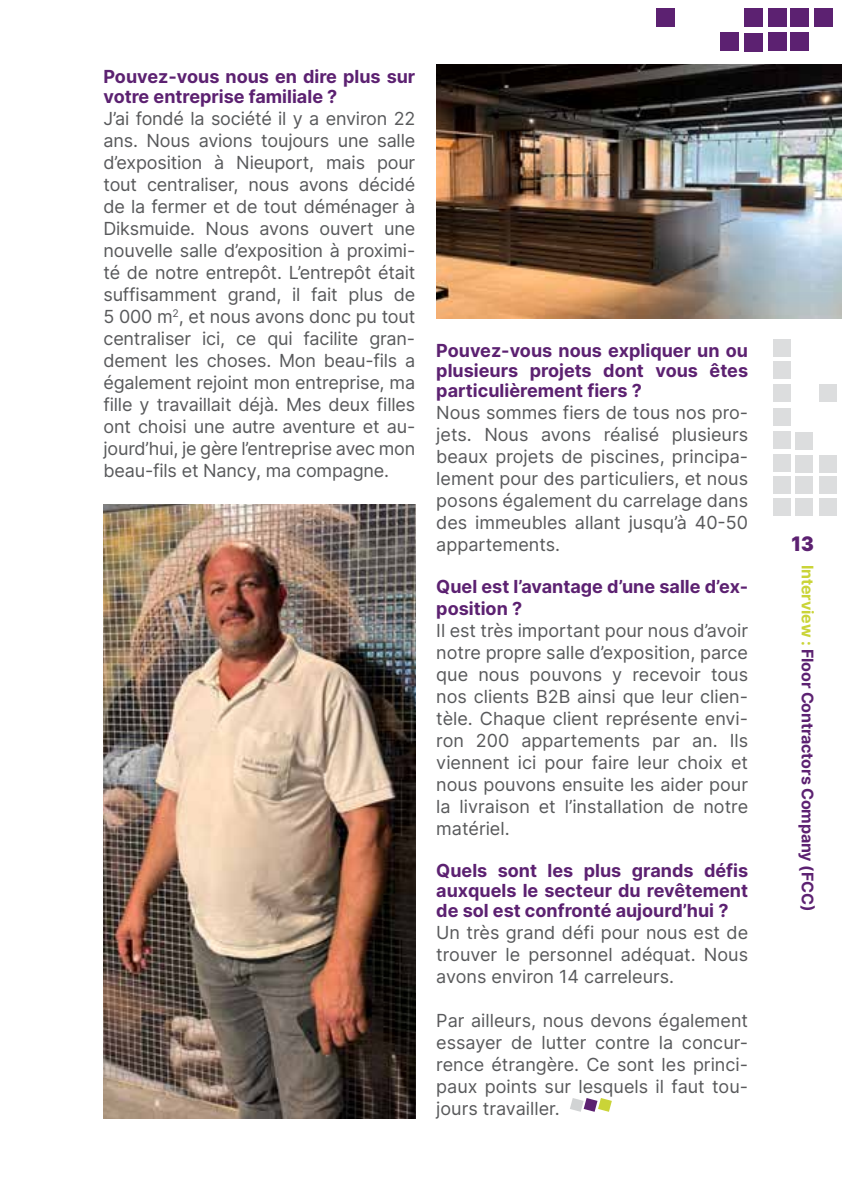
<style>
.page{position:relative;width:842px;height:1191px;background:#fff}
.page>*{position:absolute;margin:0;border:0;box-sizing:border-box;transform-origin:0 0}
.t1{font:900 20px "Inter";color:#5c2171;scale:.95 1}
.t2{font:18px/22px "Inter";color:#58595b;text-align:justify}
.t3{font:700 18px/20px "Inter";color:#5c2171}
.t4{font:700 16px "Inter";letter-spacing:-.01em;color:#5c2171}
.s1{color:#cad437}
</style>
<div class="page">
<img style="left:103px;top:505px;width:312px;height:614px">
<div style="left:791px;top:33px;width:18px;height:18px;background:#5c2171"></div>
<div style="left:768px;top:33px;width:19px;height:18px;background:#5c2171"></div>
<div style="left:720px;top:33px;width:19px;height:18px;background:#5c2171"></div>
<div style="left:814px;top:8px;width:18px;height:19px;background:#5c2171"></div>
<div style="left:791px;top:8px;width:18px;height:19px;background:#5c2171"></div>
<div style="left:768px;top:8px;width:19px;height:19px;background:#5c2171"></div>
<div style="left:744px;top:8px;width:18px;height:19px;background:#5c2171"></div>
<div style="left:656px;top:8px;width:18px;height:19px;background:#5c2171"></div>
<div style="left:744px;top:33px;width:18px;height:19px;background:#5c2171"></div>
<svg style="left:570px;top:1098px;width:42px;height:13px"></svg>
<div style="left:773px;top:384px;width:18px;height:18px;background:#dcddde"></div>
<div style="left:773px;top:408px;width:18px;height:17px;background:#dcddde"></div>
<div style="left:819px;top:498px;width:17px;height:18px;background:#dcddde"></div>
<div style="left:819px;top:477px;width:17px;height:17px;background:#dcddde"></div>
<div style="left:819px;top:455px;width:17px;height:18px;background:#dcddde"></div>
<div style="left:819px;top:384px;width:17px;height:18px;background:#dcddde"></div>
<div style="left:773px;top:431px;width:18px;height:17px;background:#dcddde"></div>
<div style="left:796px;top:498px;width:17px;height:18px;background:#dcddde"></div>
<div style="left:796px;top:477px;width:17px;height:17px;background:#dcddde"></div>
<div style="left:796px;top:455px;width:17px;height:18px;background:#dcddde"></div>
<div style="left:796px;top:432px;width:17px;height:18px;background:#dcddde"></div>
<div style="left:773px;top:454px;width:18px;height:17px;background:#dcddde"></div>
<div style="left:773px;top:339px;width:18px;height:18px;background:#dcddde"></div>
<div style="left:773px;top:498px;width:18px;height:18px;background:#dcddde"></div>
<div style="left:773px;top:477px;width:18px;height:17px;background:#dcddde"></div>
<div style="left:773px;top:362px;width:18px;height:17px;background:#dcddde"></div>
<img style="left:436px;top:65px;width:406px;height:254px">
<p class="t3" style="left:103px;top:66px;width:313px">Pouvez-vous nous en dire plus sur votre entreprise familiale ?</p>
<p class="t2" style="left:103px;top:107px;width:313px">J’ai fondé la société il y a environ 22 ans. Nous avions toujours une salle d’exposition à Nieuport, mais pour tout centraliser, nous avons décidé de la fermer et de tout déménager à Diksmuide. Nous avons ouvert une nouvelle salle d’exposition à proximi&shy;té de notre entrepôt. L’entrepôt était suffisamment grand, il fait plus de 5 000 m<sup>2</sup>, et nous avons donc pu tout centraliser ici, ce qui facilite gran&shy;dement les choses. Mon beau-fils a également rejoint mon entreprise, ma fille y travaillait déjà. Mes deux filles ont choisi une autre aventure et au&shy;jourd’hui, je gère l’entreprise avec mon beau-fils et Nancy, ma compagne.</p>
<p class="t3" style="left:436px;top:339px;width:313px;text-align:justify">Pouvez-vous nous expliquer un ou plusieurs projets dont vous êtes particulièrement fiers ?</p>
<p class="t2" style="left:436px;top:400px;width:313px">Nous sommes fiers de tous nos pro&shy;jets. Nous avons réalisé plusieurs beaux projets de piscines, principa&shy;lement pour des particuliers, et nous posons également du carrelage dans des immeubles allant jusqu’à 40-50 appartements.</p>
<p class="t3" style="left:436px;top:574px;width:313px;line-height:22px">Quel est l’avantage d’une salle d’ex&shy;position ?</p>
<p class="t2" style="left:436px;top:618px;width:313px">Il est très important pour nous d’avoir notre propre salle d’exposition, parce que nous pouvons y recevoir tous nos clients B2B ainsi que leur clien&shy;tèle. Chaque client représente envi&shy;ron 200 appartements par an. Ils viennent ici pour faire leur choix et nous pouvons ensuite les aider pour la livraison et l’installation de notre matériel.</p>
<p class="t3" style="left:436px;top:859px;width:313px;text-align:justify">Quels sont les plus grands défis auxquels le secteur du revêtement de sol est confronté aujourd’hui ?</p>
<p class="t2" style="left:436px;top:920px;width:313px">Un très grand défi pour nous est de trouver le personnel adéquat. Nous avons environ 14 carreleurs.</p>
<p class="t2" style="left:436px;top:1008px;width:313px">Par ailleurs, nous devons également essayer de lutter contre la concur&shy;rence étrangère. Ce sont les princi&shy;paux points sur lesquels il faut tou&shy;jours travailler.</p>
<p class="t1" style="left:791px;top:529px;width:30px">1305</p>
<p class="t4" style="left:819px;top:565px;width:348px;rotate:90deg"><span class="s1">Interview :</span> Floor Contractors Company (FCC)</p>
</div>
